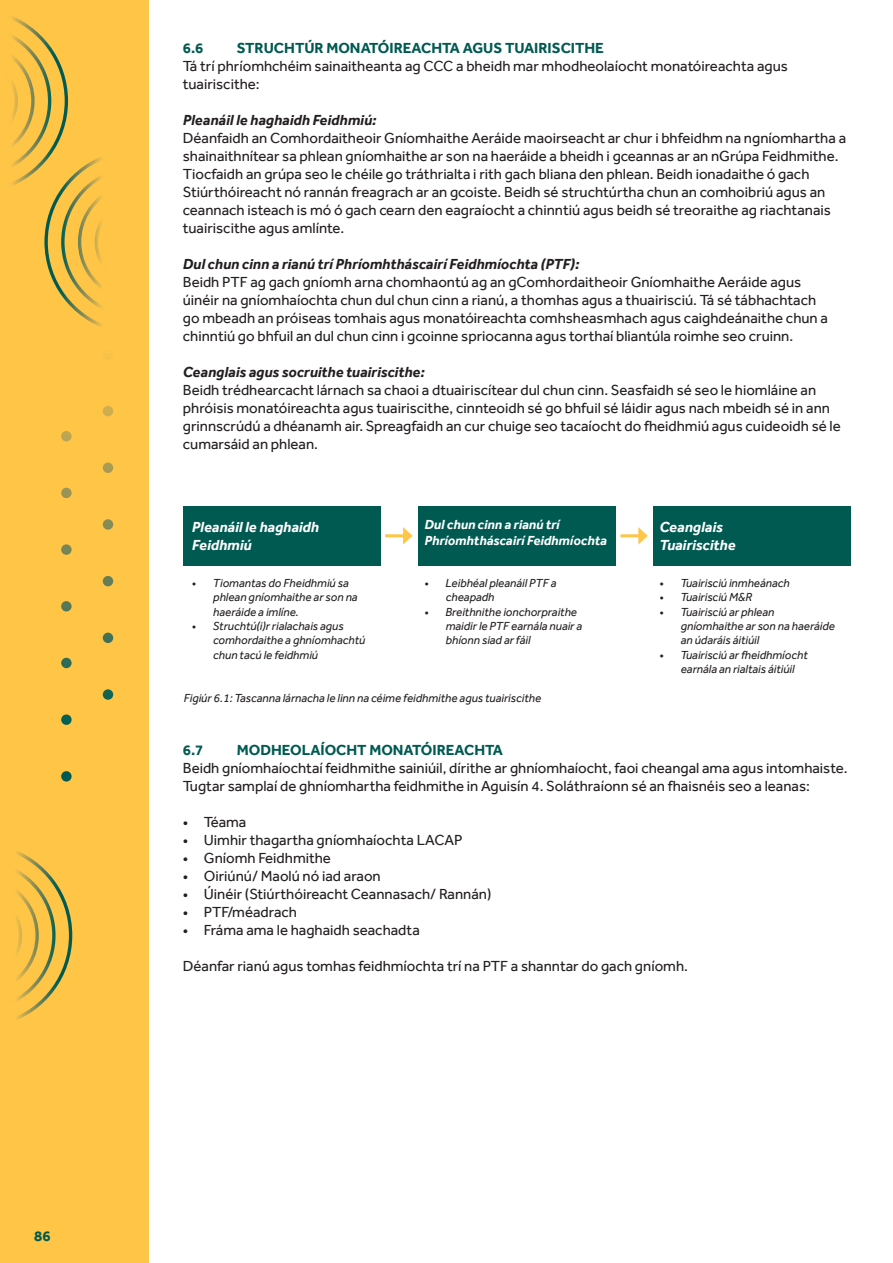
<style>
.page{position:relative;width:893px;height:1263px;background:#fff}
.page>*{position:absolute;margin:0;border:0;box-sizing:border-box;transform-origin:0 0}
.t1{font:15px/18px "Effra";color:#231f20}
.t2{font:italic 700 15px "Effra";color:#231f20}
.t3{font:700 15px "Effra";color:#005a52}
.t4{font:italic 700 15px "Effra";color:#fff}
.t5{font:italic 700 13.5px/16.2px "Effra";color:#fff}
.t6{font:italic 12px/14.4px "Effra";color:#231f20}
</style>
<div class="page">
<div style="left:0;top:0;width:149px;height:1263px;background:#fec547"></div>
<svg style="left:17px;top:851px;width:55px;height:169px"></svg>
<svg style="left:12px;top:17px;width:89px;height:310px"></svg>
<svg style="left:61px;top:544px;width:11px;height:11px"></svg>
<svg style="left:61px;top:601px;width:11px;height:10px"></svg>
<svg style="left:103px;top:576px;width:10px;height:10px"></svg>
<svg style="left:61px;top:714px;width:11px;height:11px"></svg>
<svg style="left:103px;top:633px;width:10px;height:10px"></svg>
<svg style="left:61px;top:771px;width:11px;height:10px"></svg>
<svg style="left:103px;top:689px;width:10px;height:11px"></svg>
<svg style="left:61px;top:431px;width:11px;height:10px"></svg>
<svg style="left:61px;top:488px;width:11px;height:10px"></svg>
<svg style="left:103px;top:406px;width:10px;height:10px"></svg>
<svg style="left:103px;top:462px;width:10px;height:11px"></svg>
<svg style="left:103px;top:519px;width:10px;height:11px"></svg>
<svg style="left:61px;top:658px;width:11px;height:10px"></svg>
<div style="left:183px;top:506px;width:197px;height:60px;background:#005a52"></div>
<div style="left:418px;top:506px;width:197px;height:60px;background:#005a52"></div>
<div style="left:653px;top:506px;width:197px;height:60px;background:#005a52"></div>
<hr style="left:385px;top:534px;width:21px;height:3px;background:#fec547">
<svg style="left:403px;top:527px;width:9px;height:17px"></svg>
<hr style="left:620px;top:534px;width:21px;height:3px;background:#fec547">
<svg style="left:638px;top:527px;width:10px;height:17px"></svg>
<p class="t3" style="left:34px;top:1227px;width:18px">86</p>
<p class="t3" style="left:183px;top:39px;width:22px">6.6</p>
<p class="t3" style="left:237px;top:39px;width:369px">STRUCHTÚR MONATÓIREACHTA AGUS TUAIRISCITHE</p>
<p class="t1" style="left:183px;top:56px;width:607px">Tá trí phríomhchéim sainaitheanta ag CCC a bheidh mar mhodheolaíocht monatóireachta agus tuairiscithe:</p>
<p class="t2" style="left:183px;top:111px;width:195px">Pleanáil le haghaidh Feidhmiú:</p>
<p class="t1" style="left:183px;top:128px;width:665px">Déanfaidh an Comhordaitheoir Gníomhaithe Aeráide maoirseacht ar chur i bhfeidhm na ngníomhartha a shainaithnítear sa phlean gníomhaithe ar son na haeráide a bheidh i gceannas ar an nGrúpa Feidhmithe.<br>Tiocfaidh an grúpa seo le chéile go tráthrialta i rith gach bliana den phlean. Beidh ionadaithe ó gach Stiúrthóireacht nó rannán freagrach ar an gcoiste. Beidh sé struchtúrtha chun an comhoibriú agus an ceannach isteach is mó ó gach cearn den eagraíocht a chinntiú agus beidh sé treoraithe ag riachtanais tuairiscithe agus amlínte.</p>
<p class="t2" style="left:183px;top:255px;width:398px">Dul chun cinn a rianú trí Phríomhtháscairí Feidhmíochta (PTF):</p>
<p class="t1" style="left:183px;top:272px;width:647px">Beidh PTF ag gach gníomh arna chomhaontú ag an gComhordaitheoir Gníomhaithe Aeráide agus úinéir na gníomhaíochta chun dul chun cinn a rianú, a thomhas agus a thuairisciú. Tá sé tábhachtach go mbeadh an próiseas tomhais agus monatóireachta comhsheasmhach agus caighdeánaithe chun a chinntiú go bhfuil an dul chun cinn i gcoinne spriocanna agus torthaí bliantúla roimhe seo cruinn.</p>
<p class="t2" style="left:183px;top:363px;width:243px">Ceanglais agus socruithe tuairiscithe:</p>
<p class="t1" style="left:183px;top:380px;width:659px">Beidh trédhearcacht lárnach sa chaoi a dtuairiscítear dul chun cinn. Seasfaidh sé seo le hiomláine an phróisis monatóireachta agus tuairiscithe, cinnteoidh sé go bhfuil sé láidir agus nach mbeidh sé in ann grinnscrúdú a dhéanamh air. Spreagfaidh an cur chuige seo tacaíocht do fheidhmiú agus cuideoidh sé le cumarsáid an phlean.</p>
<p class="t4" style="left:192px;top:518px;width:129px">Pleanáil le haghaidh</p>
<p class="t4" style="left:192px;top:536px;width:61px">Feidhmiú</p>
<p class="t6" style="left:213px;top:575px;width:146px;text-indent:-21px">• Tiomantas do Fheidhmiú sa phlean gníomhaithe ar son na haeráide a imlíne.</p>
<p class="t6" style="left:213px;top:619px;width:154px;text-indent:-21px">• Struchtú(i)r rialachais agus comhordaithe a ghníomhachtú chun tacú le feidhmiú</p>
<p class="t5" style="left:424px;top:516px;width:184px">Dul chun cinn a rianú trí<br>Phríomhtháscairí Feidhmíochta</p>
<p class="t4" style="left:659px;top:518px;width:65px">Ceanglais</p>
<p class="t4" style="left:659px;top:536px;width:78px">Tuairiscithe</p>
<p class="t6" style="left:446px;top:575px;width:112px;text-indent:-21px">• Leibhéal pleanáil PTF a cheapadh</p>
<p class="t6" style="left:446px;top:604px;width:138px;text-indent:-21px">• Breithnithe ionchorpraithe maidir le PTF earnála nuair a bhíonn siad ar fáil</p>
<p class="t6" style="left:659px;top:575px;width:132px">• Tuairisciú inmheánach</p>
<p class="t6" style="left:659px;top:590px;width:94px">• Tuairisciú M&amp;R</p>
<p class="t6" style="left:681px;top:604px;width:156px;text-indent:-21px">• Tuairisciú ar phlean gníomhaithe ar son na haeráide an údaráis áitiúil</p>
<p class="t6" style="left:681px;top:647px;width:129px;text-indent:-21px">• Tuairisciú ar fheidhmíocht earnála an rialtais áitiúil</p>
<p class="t6" style="left:184px;top:691px;width:359px">Figiúr 6.1: Tascanna lárnacha le linn na céime feidhmithe agus tuairiscithe</p>
<p class="t3" style="left:183px;top:741px;width:22px">6.7</p>
<p class="t3" style="left:237px;top:741px;width:268px">MODHEOLAÍOCHT MONATÓIREACHTA</p>
<p class="t1" style="left:183px;top:758px;width:666px">Beidh gníomhaíochtaí feidhmithe sainiúil, dírithe ar ghníomhaíocht, faoi cheangal ama agus intomhaiste.<br>Tugtar samplaí de ghníomhartha feidhmithe in Aguisín 4. Soláthraíonn sé an fhaisnéis seo a leanas:</p>
<p class="t1" style="left:183px;top:812px;width:65px">• Téama</p>
<p class="t1" style="left:183px;top:830px;width:281px">• Uimhir thagartha gníomhaíochta LACAP</p>
<p class="t1" style="left:183px;top:848px;width:150px">• Gníomh Feidhmithe</p>
<p class="t1" style="left:183px;top:866px;width:199px">• Oiriúnú/ Maolú nó iad araon</p>
<p class="t1" style="left:183px;top:884px;width:310px">• Úinéir (Stiúrthóireacht Ceannasach/ Rannán)</p>
<p class="t1" style="left:183px;top:902px;width:116px">• PTF/méadrach</p>
<p class="t1" style="left:183px;top:920px;width:238px">• Fráma ama le haghaidh seachadta</p>
<p class="t1" style="left:183px;top:956px;width:507px">Déanfar rianú agus tomhas feidhmíochta trí na PTF a shanntar do gach gníomh.</p>
</div>
